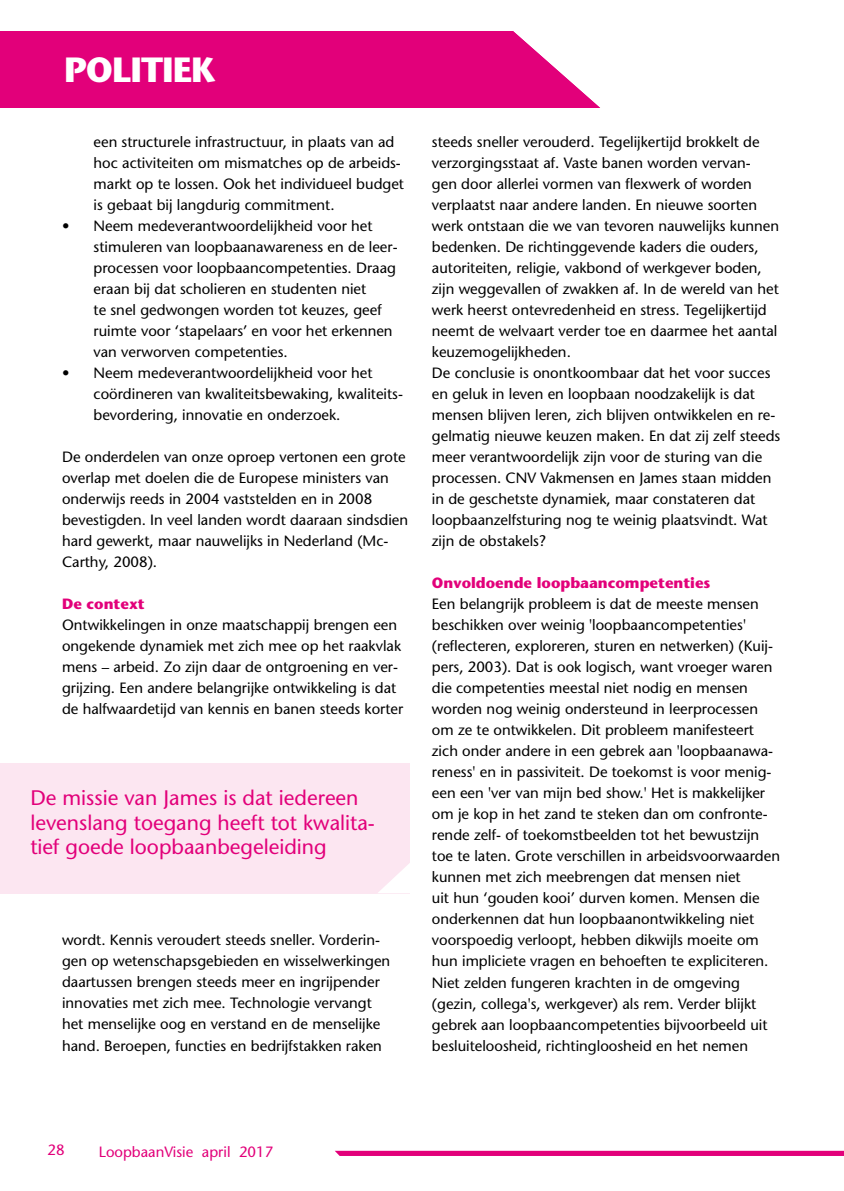
<style>
.page{position:relative;width:844px;height:1191px;background:#fff}
.page>*{position:absolute;margin:0;border:0;box-sizing:border-box;transform-origin:0 0}
.t1{font:700 35px "Stone Sans";letter-spacing:-.03em;color:#fff}
.t2{font:21px/24.5px "Stone Sans";color:#e2007a}
.t3{font:14.88px/21px "Stone Sans";color:#000}
.t4{font:700 14.88px "Stone Sans";color:#e2007a}
.t5{font:14.88px "Stone Sans";color:#e2007a}
</style>
<div class="page">
<svg style="left:335px;top:1150px;width:508px;height:6px;background:#e5248c"></svg>
<div style="left:0;top:763px;width:409px;height:130px;background:#fce6f1"></div>
<svg style="left:378px;top:860px;width:32px;height:33px"></svg>
<svg style="left:0;top:31px;width:600px;height:77px;background:#e41283"></svg>
<h1 class="t1" style="left:64px;top:48px;width:153px">POLITIEK</h1>
<p class="t3" style="left:94px;top:131px;width:312px">een structurele infrastructuur, in plaats van ad hoc activiteiten om mismatches op de arbeids&shy;markt op te lossen. Ook het individueel budget is gebaat bij langdurig commitment.</p>
<p class="t3" style="left:94px;top:215px;width:305px;text-indent:-32px">• Neem medeverantwoordelijkheid voor het stimuleren van loopbaanawareness en de leer&shy;processen voor loopbaancompetenties. Draag eraan bij dat scholieren en studenten niet<br>te snel gedwongen worden tot keuzes, geef ruimte voor ‘stapelaars’ en voor het erkennen van verworven competenties.</p>
<p class="t3" style="left:94px;top:362px;width:311px;text-indent:-32px">• Neem medeverantwoordelijkheid voor het coördineren van kwaliteitsbewaking, kwaliteits&shy;bevordering, innovatie en onderzoek.</p>
<p class="t3" style="left:62px;top:446px;width:347px">De onderdelen van onze oproep vertonen een grote overlap met doelen die de Europese ministers van onderwijs reeds in 2004 vaststelden en in 2008 bevestigden. In veel landen wordt daaraan sindsdien hard gewerkt, maar nauwelijks in Nederland (Mc-Carthy, 2008).</p>
<p class="t4" style="left:62px;top:594px;width:84px">De context</p>
<p class="t3" style="left:62px;top:614px;width:343px">Ontwikkelingen in onze maatschappij brengen een ongekende dynamiek met zich mee op het raakvlak mens – arbeid. Zo zijn daar de ontgroening en ver&shy;grijzing. Een andere belangrijke ontwikkeling is dat de halfwaardetijd van kennis en banen steeds korter</p>
<h2 class="t2" style="left:30px;top:785px;width:346px">De missie van James is dat iedereen levenslang toegang heeft tot kwalita&shy;tief goede loopbaanbegeleiding</h2>
<p class="t3" style="left:62px;top:929px;width:330px">wordt. Kennis veroudert steeds sneller. Vorderin&shy;gen op wetenschapsgebieden en wisselwerkingen daartussen brengen steeds meer en ingrijpender innovaties met zich mee. Technologie vervangt het menselijke oog en verstand en de menselijke hand. Beroepen, functies en bedrijfstakken raken</p>
<p class="t3" style="left:432px;top:131px;width:350px">steeds sneller verouderd. Tegelijkertijd brokkelt de verzorgingsstaat af. Vaste banen worden vervan-<br>gen door allerlei vormen van flexwerk of worden verplaatst naar andere landen. En nieuwe soorten werk ontstaan die we van tevoren nauwelijks kunnen bedenken. De richtinggevende kaders die ouders, autoriteiten, religie, vakbond of werkgever boden, zijn weggevallen of zwakken af. In de wereld van het werk heerst ontevredenheid en stress. Tegelijkertijd neemt de welvaart verder toe en daarmee het aantal keuzemogelijkheden.<br>De conclusie is onontkoombaar dat het voor succes en geluk in leven en loopbaan noodzakelijk is dat mensen blijven leren, zich blijven ontwikkelen en re&shy;gelmatig nieuwe keuzen maken. En dat zij zelf steeds meer verantwoordelijk zijn voor de sturing van die processen. CNV Vakmensen en James staan midden in de geschetste dynamiek, maar constateren dat loopbaanzelfsturing nog te weinig plaatsvindt. Wat zijn de obstakels?</p>
<p class="t4" style="left:432px;top:573px;width:280px">Onvoldoende loopbaancompetenties</p>
<p class="t3" style="left:432px;top:593px;width:349px">Een belangrijk probleem is dat de meeste mensen beschikken over weinig 'loopbaancompetenties' (reflecteren, exploreren, sturen en netwerken) (Kuij&shy;pers, 2003). Dat is ook logisch, want vroeger waren die competenties meestal niet nodig en mensen worden nog weinig ondersteund in leerprocessen om ze te ontwikkelen. Dit probleem manifesteert zich onder andere in een gebrek aan 'loopbaanawa&shy;reness' en in passiviteit. De toekomst is voor menig&shy;een een 'ver van mijn bed show.' Het is makkelijker om je kop in het zand te steken dan om confronte&shy;rende zelf- of toekomstbeelden tot het bewustzijn toe te laten. Grote verschillen in arbeidsvoorwaarden kunnen met zich meebrengen dat mensen niet<br>uit hun ‘gouden kooi’ durven komen. Mensen die onderkennen dat hun loopbaanontwikkeling niet voorspoedig verloopt, hebben dikwijls moeite om hun impliciete vragen en behoeften te expliciteren.<br>Niet zelden fungeren krachten in de omgeving (gezin, collega's, werkgever) als rem. Verder blijkt gebrek aan loopbaancompetenties bijvoorbeeld uit besluiteloosheid, richtingloosheid en het nemen</p>
<p class="t5" style="left:47px;top:1141px;width:19px">28</p>
<p class="t5" style="left:99px;top:1142px;width:176px">LoopbaanVisie april 2017</p>
</div>
